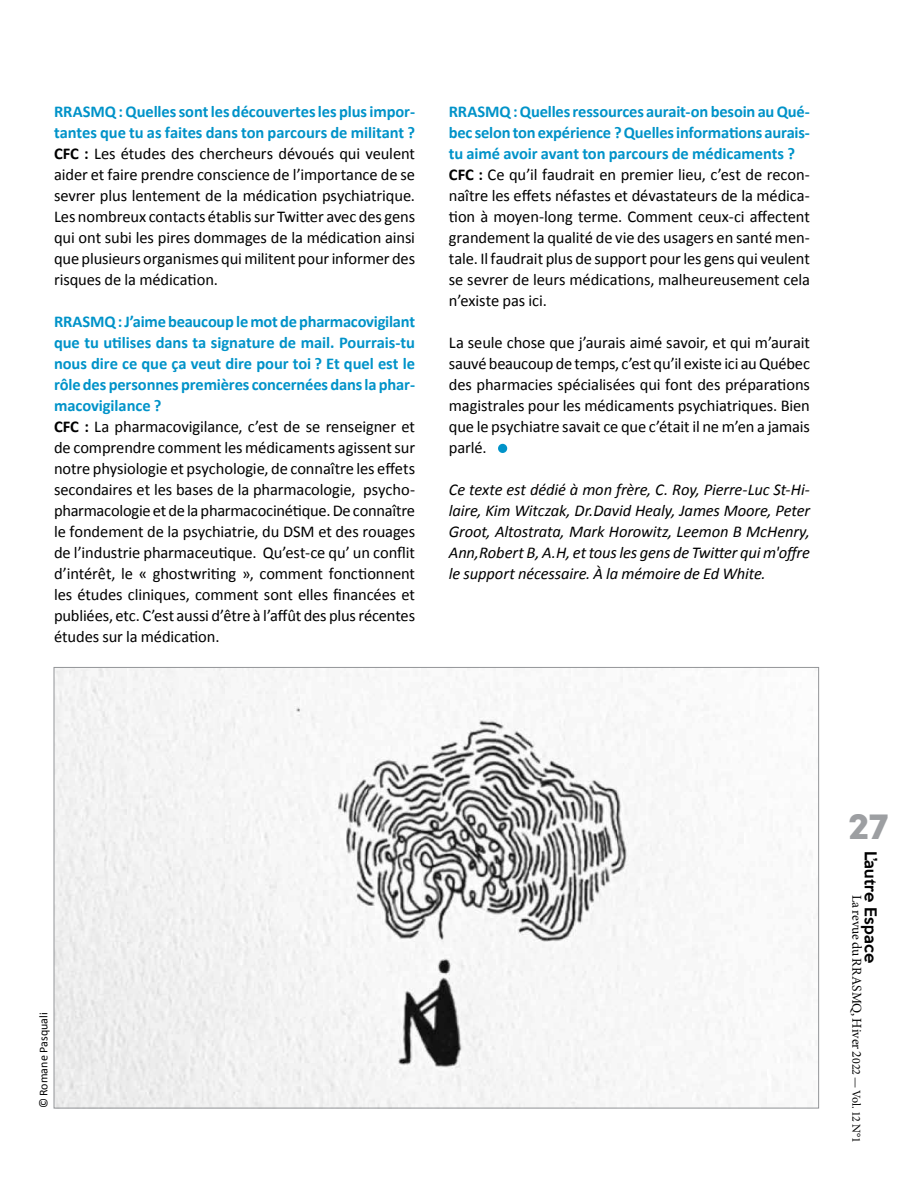
<style>
.page{position:relative;width:918px;height:1188px;background:#fff}
.page>*{position:absolute;margin:0;border:0;box-sizing:border-box;transform-origin:0 0}
.t1{font:700 36px "Campton";color:#9d9fa2}
.t2{font:16.5px/21px "Calibri";letter-spacing:-.01em;color:#000;text-align:justify}
.t3{font:italic 16.5px/21px "Calibri";letter-spacing:-.01em;color:#000;text-align:justify}
.t4{font:500 15px "Keep Calm";letter-spacing:.015em;color:#000}
.t5{font:13.5px "Minion Pro";color:#000}
.t6{font:12px "Calibri";letter-spacing:.005em;color:#000}
.s1{font-weight:700;color:#0093c9}
.s2{font-weight:700}
.s3{font-style:inherit}
.s4{font-size:12px}
</style>
<div class="page">
<div style="left:498px;top:444px;width:9px;height:9px;background:#0093c9;border-radius:50%"></div>
<img style="left:56px;top:669px;width:759px;height:437px">
<p class="t2" style="left:54px;top:101px;width:363px"><span class="s1">RRASMQ : Quelles sont les découvertes les plus impor&shy;tantes que tu as faites dans ton parcours de militant ?<br></span><span class="s2">CFC :</span> Les études des chercheurs dévoués qui veulent aider et faire prendre conscience de l’importance de se sevrer plus lentement de la médication psychiatrique.<br>Les nombreux contacts établis sur Twitter avec des gens qui ont subi les pires dommages de la médication ainsi que plusieurs organismes qui militent pour informer des risques de la médication.</p>
<p class="t2" style="left:54px;top:311px;width:363px;text-align:left"><span class="s1">RRASMQ : J’aime beaucoup le mot de pharmacovigilant que tu utilises dans ta signature de mail. Pourrais-tu nous dire ce que ça veut dire pour toi ? Et quel est le rôle des personnes premières concernées dans la phar&shy;macovigilance ?<br></span><span class="s2">CFC :</span> La pharmacovigilance, c’est de se renseigner et de comprendre comment les médicaments agissent sur notre physiologie et psychologie, de connaître les effets secondaires et les bases de la pharmacologie, psycho&shy;pharmacologie et de la pharmacocinétique. De connaître le fondement de la psychiatrie, du DSM et des rouages de l’industrie pharmaceutique. Qu’est-ce qu’ un conflit d’intérêt, le « ghostwriting », comment fonctionnent les études cliniques, comment sont elles financées et publiées, etc. C’est aussi d’être à l’affût des plus récentes études sur la médication.</p>
<p class="t2" style="left:449px;top:101px;width:363px;text-align:left"><span class="s1">RRASMQ : Quelles ressources aurait-on besoin au Qué&shy;bec selon ton expérience ? Quelles informations aurais&shy;tu aimé avoir avant ton parcours de médicaments ?<br></span><span class="s2">CFC :</span> Ce qu’il faudrait en premier lieu, c’est de recon&shy;naître les effets néfastes et dévastateurs de la médica&shy;tion à moyen-long terme. Comment ceux-ci affectent grandement la qualité de vie des usagers en santé men&shy;tale. Il faudrait plus de support pour les gens qui veulent se sevrer de leurs médications, malheureusement cela n’existe pas ici.</p>
<p class="t2" style="left:449px;top:332px;width:363px">La seule chose que j’aurais aimé savoir, et qui m’aurait sauvé beaucoup de temps, c’est qu’il existe ici au Québec des pharmacies spécialisées qui font des préparations magistrales pour les médicaments psychiatriques. Bien que le psychiatre savait ce que c’était il ne m’en a jamais parlé.</p>
<p class="t3" style="left:449px;top:478px;width:363px">Ce texte est dédié à mon frère, C. Roy, Pierre-Luc St-Hi&shy;laire, Kim Witczak, Dr.David Healy, James Moore, Peter Groot, Altostrata, Mark Horowitz, Leemon B McHenry, Ann,Robert B, A.H, et tous les gens de Twitter qui m'offre le support nécessaire. À la mémoire de Ed White.</p>
<p class="t6" style="left:36px;top:1108px;width:98px;rotate:-90deg">© Romane Pasquali</p>
<h1 class="t1" style="left:849px;top:803px;width:41px">27</h1>
<p class="t4" style="left:884px;top:850px;width:114px;rotate:90deg"><span class="s3">L’</span>autre Espace</p>
<p class="t5" style="left:866px;top:895px;width:250px;rotate:90deg">La revue du RRASMQ, Hiver 2<span class="s4">022 — Vol. 12 N°1</span></p>
</div>
